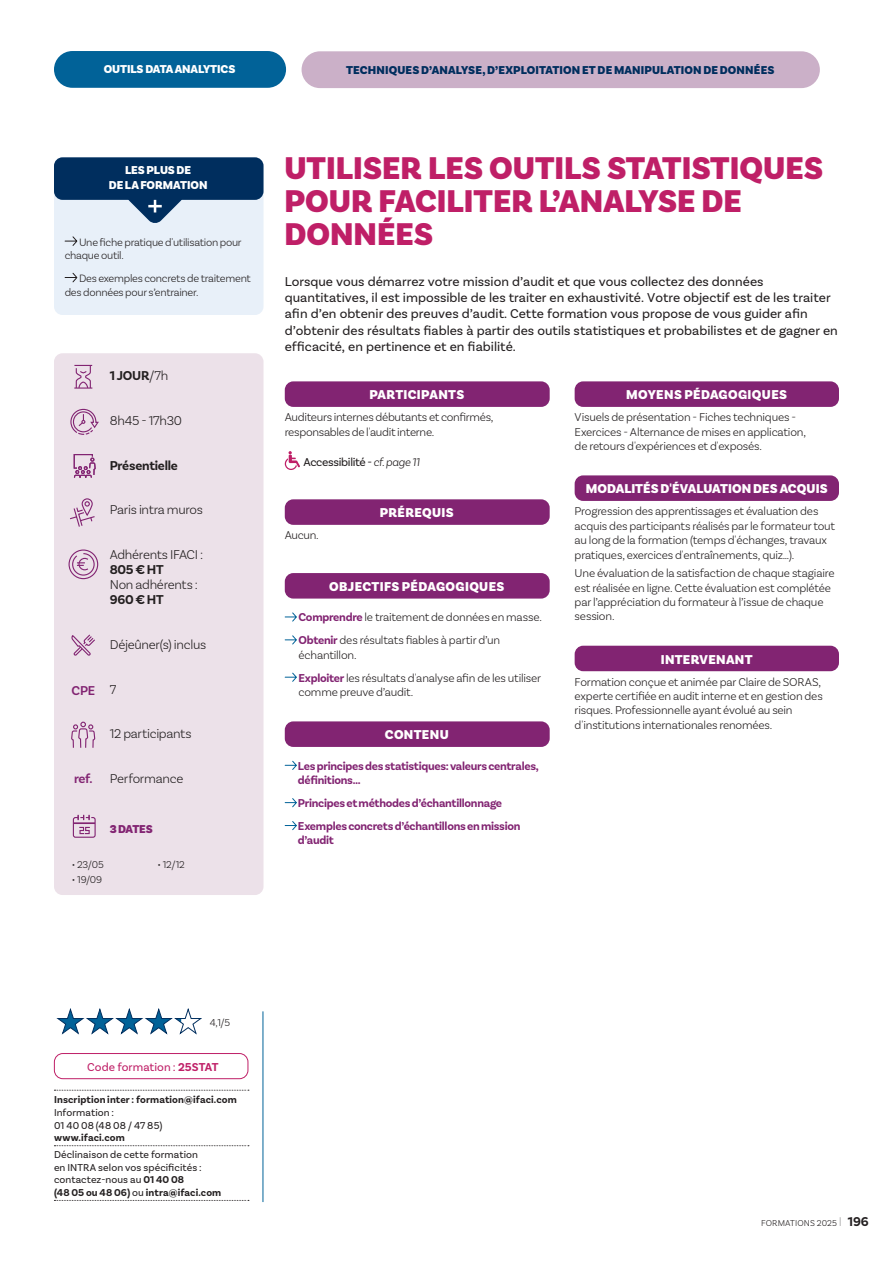
<style>
.page{position:relative;width:893px;height:1263px;background:#fff}
.page>*{position:absolute;margin:0;border:0;box-sizing:border-box;transform-origin:0 0}
.TitreContrInterne{font:900 33px/33px "Basic Sans";color:#bf1f67}
.Chapo2025{font:13.5px/16.2px "Basic Sans";color:#231f20}
.t1{font:300 13.5px/15px "Basic Sans";letter-spacing:-.02em;color:#231f20}
.t2{font:900 13.5px "Basic Sans";letter-spacing:.025em;color:#fff}
.t3{font:900 13.5px "Basic Sans";letter-spacing:.005em;color:#fff}
.t4{font:700 13.5px "Basic Sans";letter-spacing:-.015em;color:#231f20}
.t5{font:600 13.5px "Basic Sans";letter-spacing:-.02em;color:#822472}
.TexteCourant2025{font:300 12px/14.4px "Basic Sans";letter-spacing:-.015em;color:#231f20}
.TexteCourant2025-2{font:700 12px/14.4px "Basic Sans";letter-spacing:-.02em;color:#822472}
.t6{font:900 12px "Basic Sans";letter-spacing:.01em;color:#002e5e}
.t7{font:900 12px "Basic Sans";letter-spacing:-.005em;color:#fff}
.t8{font:12px "Basic Sans";letter-spacing:-.025em;color:#231f20}
.t9{font:12px "Basic Sans";letter-spacing:.005em;color:#bf1f67}
.t10{font:900 12px "Basic Sans";letter-spacing:-.025em;color:#822472}
.t11{font:300 11.25px/13.5px "Basic Sans";letter-spacing:-.025em;color:#231f20}
.t12{font:700 10.5px/12.6px "Basic Sans";letter-spacing:.01em;color:#231f20}
.t13{font:10.5px/12.6px "Basic Sans";letter-spacing:.01em;color:#231f20}
.t14{font:300 10.5px "Basic Sans";letter-spacing:-.01em;color:#231f20}
.t15{font:300 9px "Basic Sans";letter-spacing:.015em;color:#231f20}
.s1{font-weight:300}
.s2{font-weight:700}
.s3{font-weight:300;font-style:italic}
.s4{font-weight:700;color:#822472}
.s5{font-weight:400}
.s6{font-weight:100;font-size:13.5px}
.s7{font-weight:700;font-size:13.5px}
</style>
<div class="page">
<div style="left:302px;top:51px;width:518px;height:37px;background:#cbb0c8;border-radius:18px"></div>
<div style="left:54px;top:51px;width:232px;height:37px;background:#016298;border-radius:18px"></div>
<hr style="left:263px;top:1011px;width:1px;height:191px;background:#016298">
<svg style="left:54px;top:1090px;width:195px;height:1px"></svg>
<svg style="left:54px;top:1145px;width:195px;height:1px"></svg>
<svg style="left:54px;top:1200px;width:195px;height:1px"></svg>
<div style="left:54px;top:1053px;width:194px;height:26px;border:1px solid #bf1f67;border-radius:9px"></div>
<div style="left:54px;top:157px;width:210px;height:158px;background:#e8f0f9;border-radius:9px"></div>
<div style="left:54px;top:157px;width:210px;height:43px;background:#002e5e;border-radius:9px"></div>
<svg style="left:64px;top:236px;width:14px;height:10px"></svg>
<svg style="left:64px;top:272px;width:14px;height:11px"></svg>
<svg style="left:126px;top:199px;width:58px;height:24px"></svg>
<div style="left:285px;top:381px;width:265px;height:26px;background:#822472;border-radius:9px"></div>
<svg style="left:285px;top:451px;width:15px;height:19px"></svg>
<div style="left:285px;top:499px;width:265px;height:26px;background:#822472;border-radius:9px"></div>
<div style="left:285px;top:573px;width:265px;height:26px;background:#822472;border-radius:9px"></div>
<svg style="left:284px;top:612px;width:13px;height:10px"></svg>
<svg style="left:284px;top:635px;width:13px;height:10px"></svg>
<svg style="left:284px;top:672px;width:13px;height:10px"></svg>
<div style="left:285px;top:721px;width:265px;height:26px;background:#822472;border-radius:9px"></div>
<svg style="left:284px;top:760px;width:13px;height:10px"></svg>
<svg style="left:284px;top:798px;width:13px;height:10px"></svg>
<svg style="left:284px;top:821px;width:13px;height:10px"></svg>
<div style="left:575px;top:381px;width:264px;height:26px;background:#822472;border-radius:9px"></div>
<div style="left:575px;top:475px;width:264px;height:26px;background:#822472;border-radius:9px"></div>
<div style="left:575px;top:646px;width:264px;height:25px;background:#822472;border-radius:9px"></div>
<svg style="left:56px;top:1008px;width:146px;height:27px"></svg>
<div style="left:54px;top:353px;width:210px;height:542px;background:#ece1e9;border-radius:9px"></div>
<svg style="left:74px;top:365px;width:18px;height:24px"></svg>
<div style="left:69px;top:549px;width:29px;height:30px;border:1px solid #822472;border-radius:50%"></div>
<svg style="left:72px;top:552px;width:23px;height:24px"></svg>
<svg style="left:72px;top:722px;width:23px;height:26px"></svg>
<svg style="left:71px;top:634px;width:24px;height:22px"></svg>
<svg style="left:70px;top:408px;width:29px;height:119px"></svg>
<svg style="left:72px;top:815px;width:24px;height:23px"></svg>
<p class="t7" style="left:104px;top:62px;width:133px">OUTILS DATA ANALYTICS</p>
<p class="t6" style="left:346px;top:63px;width:430px">TECHNIQUES D’ANALYSE, D’EXPLOITATION ET DE MANIPULATION DE DONNÉES</p>
<p class="t7" style="left:125px;top:163px;width:67px">LES PLUS DE</p>
<p class="t7" style="left:109px;top:177px;width:100px">DE LA FORMATION</p>
<p class="t11" style="left:65px;top:235px;width:178px;text-indent:14px">Une fiche pratique d'utilisation pour chaque outil.</p>
<p class="t11" style="left:65px;top:272px;width:188px;text-indent:14px">Des exemples concrets de traitement des données pour s’entrainer.</p>
<p class="t5" style="left:72px;top:682px;width:25px">CPE</p>
<p class="t5" style="left:74px;top:771px;width:20px">ref.</p>
<p class="t4" style="left:110px;top:367px;width:60px">1 JOUR<span class="s1">/7h</span></p>
<p class="t1" style="left:110px;top:413px;width:74px">8h45 - 17h30</p>
<p class="t4" style="left:110px;top:457px;width:70px">Présentielle</p>
<p class="t1" style="left:110px;top:502px;width:95px">Paris intra muros</p>
<p class="t1" style="left:110px;top:547px;width:95px">Adhérents IFACI :<br><span class="s2">805 € HT<br></span>Non adhérents :<br><span class="s2">960 € HT</span></p>
<p class="t1" style="left:110px;top:637px;width:98px">Déjeûner(s) inclus</p>
<p class="t1" style="left:110px;top:681px;width:8px">7</p>
<p class="t1" style="left:110px;top:726px;width:83px">12 participants</p>
<p class="t1" style="left:110px;top:771px;width:75px">Performance</p>
<p class="t10" style="left:110px;top:822px;width:45px">3 DATES</p>
<p class="t14" style="left:72px;top:858px;width:33px">• 23/05</p>
<p class="t14" style="left:72px;top:873px;width:32px">• 19/09</p>
<p class="t14" style="left:157px;top:858px;width:29px">• 12/12</p>
<p class="TitreContrInterne" style="left:284px;top:153px;width:540px">UTILISER LES OUTILS STATISTIQUES<br>POUR FACILITER L’ANALYSE DE<br>DONNÉES</p>
<p class="Chapo2025" style="left:285px;top:273px;width:555px">Lorsque vous démarrez votre mission d’audit et que vous collectez des données quantitatives, il est impossible de les traiter en exhaustivité. Votre objectif est de les traiter afin d’en obtenir des preuves d’audit. Cette formation vous propose de vous guider afin d’obtenir des résultats fiables à partir des outils statistiques et probabilistes et de gagner en efficacité, en pertinence et en fiabilité.</p>
<p class="t2" style="left:369px;top:386px;width:96px">PARTICIPANTS</p>
<p class="TexteCourant2025" style="left:285px;top:410px;width:210px">Auditeurs internes débutants et confirmés, responsables de l'audit interne.</p>
<p class="t8" style="left:303px;top:454px;width:118px">Accessibilité - <span class="s3">cf. page 11</span></p>
<p class="t2" style="left:380px;top:504px;width:76px">PRÉREQUIS</p>
<p class="TexteCourant2025" style="left:285px;top:528px;width:36px">Aucun.</p>
<p class="t2" style="left:626px;top:386px;width:162px">MOYENS PÉDAGOGIQUES</p>
<p class="TexteCourant2025" style="left:575px;top:410px;width:233px">Visuels de présentation - Fiches techniques -<br>Exercices - Alternance de mises en application, de retours d'expériences et d'exposés.</p>
<p class="t3" style="left:586px;top:480px;width:243px">MODALITÉS D'ÉVALUATION DES ACQUIS</p>
<p class="TexteCourant2025" style="left:575px;top:504px;width:262px">Progression des apprentissages et évaluation des acquis des participants réalisés par le formateur tout au long de la formation (temps d'échanges, travaux pratiques, exercices d'entraînements, quiz…).</p>
<p class="TexteCourant2025" style="left:575px;top:566px;width:261px">Une évaluation de la satisfaction de chaque stagiaire est réalisée en ligne. Cette évaluation est complétée par l’appréciation du formateur à l’issue de chaque session.</p>
<p class="t2" style="left:661px;top:651px;width:93px">INTERVENANT</p>
<p class="TexteCourant2025" style="left:575px;top:674px;width:250px">Formation conçue et animée par Claire de SORAS, experte certifiée en audit interne et en gestion des risques. Professionnelle ayant évolué au sein d'institutions internationales renomées.</p>
<p class="t2" style="left:329px;top:578px;width:177px">OBJECTIFS PÉDAGOGIQUES</p>
<p class="TexteCourant2025" style="left:299px;top:610px;width:245px"><span class="s4">Comprendre</span> le traitement de données en masse.</p>
<p class="TexteCourant2025" style="left:299px;top:633px;width:203px"><span class="s4">Obtenir</span> des résultats fiables à partir d’un échantillon.</p>
<p class="TexteCourant2025" style="left:299px;top:670px;width:244px"><span class="s4">Exploiter</span> les résultats d'analyse afin de les utiliser comme preuve d’audit.</p>
<p class="t2" style="left:385px;top:726px;width:65px">CONTENU</p>
<p class="TexteCourant2025-2" style="left:298px;top:759px;width:242px">Les principes des statistiques: valeurs centrales, définitions…</p>
<p class="TexteCourant2025-2" style="left:298px;top:796px;width:206px">Principes et méthodes d’échantillonnage</p>
<p class="TexteCourant2025-2" style="left:298px;top:819px;width:224px">Exemples concrets d’échantillons en mission d’audit</p>
<p class="t14" style="left:210px;top:1016px;width:22px">4,1/5</p>
<p class="t9" style="left:87px;top:1059px;width:133px">Code formation : <span class="s2">25STAT</span></p>
<p class="t12" style="left:54px;top:1093px;width:184px">Inscription inter : formation@ifaci.com<br><span class="s5">Information :<br>01 40 08 (48 08 / 47 85)<br></span>www.ifaci.com</p>
<p class="t13" style="left:54px;top:1148px;width:149px">Déclinaison de cette formation en INTRA selon vos spécificités :</p>
<p class="t12" style="left:54px;top:1173px;width:169px"><span class="s5">contactez-nous au</span> 01 40 08<br>(48 05 ou 48 06) <span class="s5">ou</span> intra@ifaci.com</p>
<p class="t15" style="left:761px;top:1218px;width:109px">FORMATIONS 2025 <span class="s6">I</span> <span class="s7">196</span></p>
</div>
